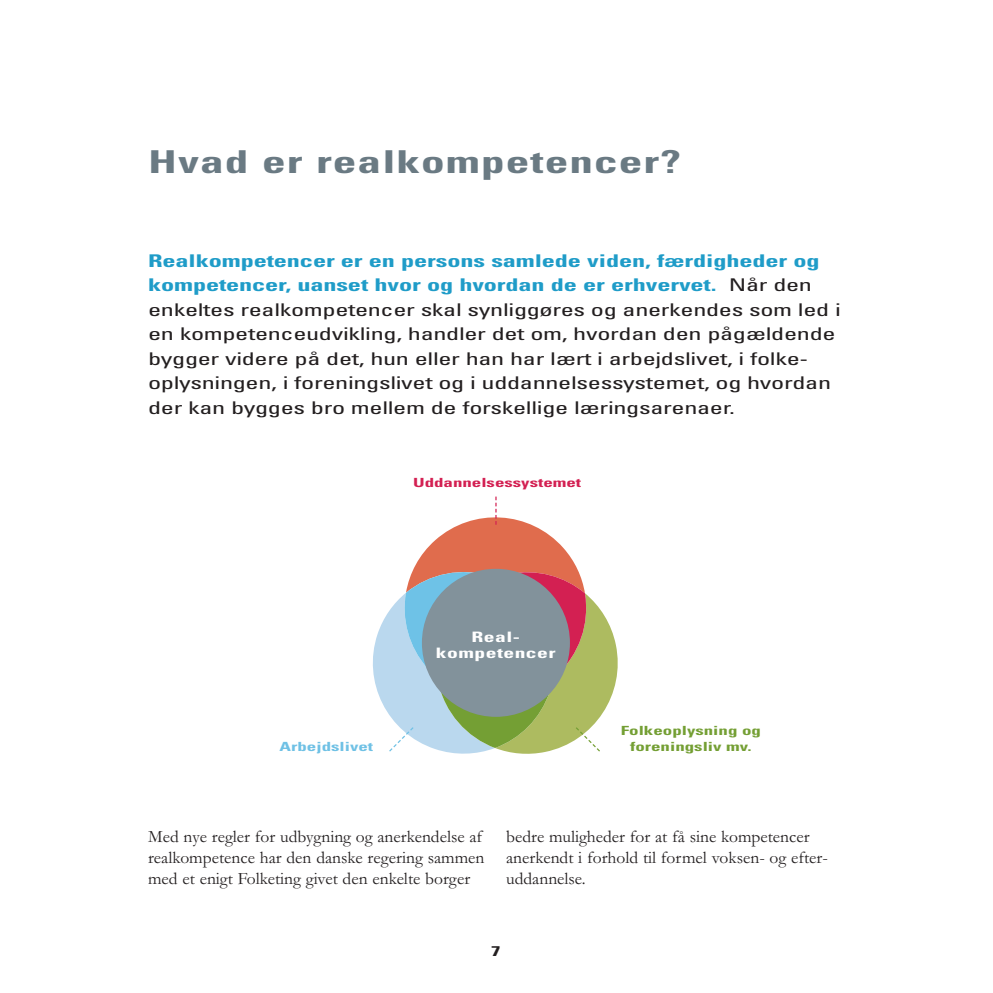
<style>
.page{position:relative;width:993px;height:993px;background:#fff}
.page>*{position:absolute;margin:0;border:0;box-sizing:border-box;transform-origin:0 0}
.t1{font:700 condensed 31.5px "Univers";letter-spacing:.02em;color:#6a7a83;scale:1.5 1}
.t2{font:condensed 17.5px/24.5px "Univers";letter-spacing:-.015em;color:#231f20;scale:1.5 1}
.t3{font:17.5px/21px "Garamond";color:#231f20}
.t4{font:700 condensed 14.35px/15.8px "Univers";letter-spacing:.02em;color:#fff;text-align:center;scale:1.5 1}
.t5{font:700 condensed 14px "Univers";color:#231f20;scale:1.5 1}
.t6{font:700 condensed 12.6px/15.8px "Univers";color:#749f34;text-align:center;scale:1.5 1}
.t7{font:700 condensed 12.6px "Univers";color:#d32052;scale:1.5 1}
.t8{font:700 condensed 12.6px "Univers";color:#6fc1e5;scale:1.5 1}
.s1{font-weight:700;color:#1f9cc8}
</style>
<div class="page">
<svg style="left:373px;top:496px;width:244px;height:258px"></svg>
<div style="left:422px;top:568px;width:147px;height:148px;background:#82929b;border-radius:50%"></div>
<h1 class="t1" style="left:148px;top:150px;width:357px">Hvad er realkompetencer?</h1>
<p class="t2" style="left:148px;top:250px;width:463px"><span class="s1">Realkompetencer er en persons samlede viden, færdigheder og kompetencer, uanset hvor og hvordan de er erhvervet.</span> Når den enkeltes realkompetencer skal synliggøres og anerkendes som led i en kompetenceudvikling, handler det om, hvordan den pågældende bygger videre på det, hun eller han har lært i arbejdslivet, i folke&shy;oplysningen, i foreningslivet og i uddannelsessystemet, og hvordan der kan bygges bro mellem de forskellige læringsarenaer.</p>
<p class="t7" style="left:413px;top:478px;width:113px">Uddannelsessystemet</p>
<p class="t8" style="left:279px;top:741px;width:64px">Arbejdslivet</p>
<p class="t4" style="left:436px;top:630px;width:81px">Real&shy;kompetencer</p>
<p class="t6" style="left:620px;top:724px;width:95px">Folkeoplysning og foreningsliv mv.</p>
<p class="t3" style="left:148px;top:827px;width:338px">Med nye regler for udbygning og anerkendelse af realkompetence har den danske regering sammen med et enigt Folketing givet den enkelte borger</p>
<p class="t3" style="left:506px;top:827px;width:323px">bedre muligheder for at få sine kompetencer anerkendt i forhold til formel voksen- og efter&shy;uddannelse.</p>
<p class="t5" style="left:491px;top:945px;width:8px">7</p>
</div>
